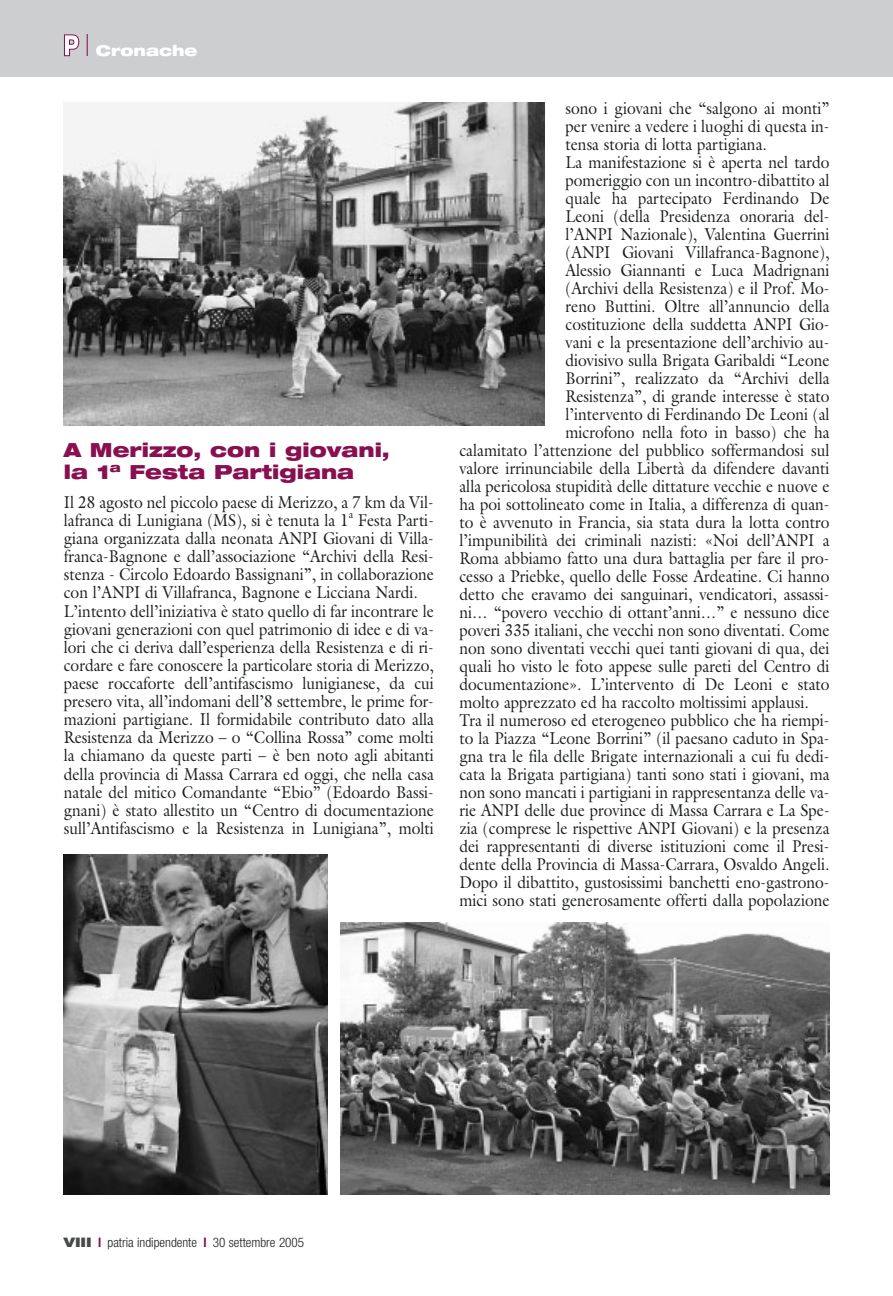
<style>
.page{position:relative;width:893px;height:1296px;background:#fff}
.page>*{position:absolute;margin:0;border:0;box-sizing:border-box;transform-origin:0 0}
.t1{font:900 expanded 19.5px/22.6px "Helvetica Neue";color:#880f50}
.t2{font:17.25px/18.1px "Galliard";color:#1c1f20;scale:.9 1}
.t3{font:900 expanded 15px "Helvetica Neue";color:#fff}
.t4{font:300 condensed 13.2px "Helvetica Neue";color:#1c1f20}
.s1{font-weight:900;font-stretch:expanded;color:#47494a}
.s2{font-weight:700;color:#880f50}
</style>
<div class="page">
<div style="left:0;top:0;width:892px;height:77px;background:#cdced0"></div>
<svg style="left:64px;top:34px;width:24px;height:23px"></svg>
<img style="left:64px;top:102px;width:480px;height:323px">
<img style="left:340px;top:923px;width:489px;height:272px">
<img style="left:64px;top:855px;width:263px;height:340px">
<p class="t3" style="left:96px;top:45px;width:103px">Cronache</p>
<p class="t1" style="left:64px;top:440px;width:327px">A Merizzo, con i giovani, la 1<sup>a</sup> Festa Partigiana</p>
<p class="t2" style="left:64px;top:495px;width:413px">Il 28 agosto nel piccolo paese di Merizzo, a 7 km da Vil&shy;lafranca di Lunigiana (MS), si è tenuta la 1<sup>a</sup> Festa Parti&shy;giana organizzata dalla neonata ANPI Giovani di Villa&shy;franca-Bagnone e dall’associazione “Archivi della Resi&shy;stenza - Circolo Edoardo Bassignani”, in collaborazione con l’ANPI di Villafranca, Bagnone e Licciana Nardi.<br>L’intento dell’iniziativa è stato quello di far incontrare le giovani generazioni con quel patrimonio di idee e di va&shy;lori che ci deriva dall’esperienza della Resistenza e di ri&shy;cordare e fare conoscere la particolare storia di Merizzo, paese roccaforte dell’antifascismo lunigianese, da cui presero vita, all’indomani dell’8 settembre, le prime for&shy;mazioni partigiane. Il formidabile contributo dato alla Resistenza da Merizzo – o “Collina Rossa” come molti la chiamano da queste parti – è ben noto agli abitanti della provincia di Massa Carrara ed oggi, che nella casa natale del mitico Comandante “Ebio” (Edoardo Bassi&shy;gnani) è stato allestito un “Centro di documentazione sull’Antifascismo e la Resistenza in Lunigiana”, molti</p>
<p class="t2" style="left:565px;top:101px;width:295px">sono i giovani che “salgono ai monti”</p>
<p class="t2" style="left:565px;top:119px;width:295px">per venire a vedere i luoghi di questa in-</p>
<p class="t2" style="left:565px;top:137px;width:225px">tensa storia di lotta partigiana.</p>
<p class="t2" style="left:565px;top:155px;width:295px">La manifestazione si è aperta nel tardo</p>
<p class="t2" style="left:565px;top:173px;width:295px">pomeriggio con un incontro-dibattito al</p>
<p class="t2" style="left:565px;top:191px;width:295px">quale ha partecipato Ferdinando De</p>
<p class="t2" style="left:565px;top:209px;width:295px">Leoni (della Presidenza onoraria del-</p>
<p class="t2" style="left:565px;top:227px;width:295px">l’ANPI Nazionale), Valentina Guerrini</p>
<p class="t2" style="left:565px;top:245px;width:295px">(ANPI Giovani Villafranca-Bagnone),</p>
<p class="t2" style="left:565px;top:263px;width:295px">Alessio Giannanti e Luca Madrignani</p>
<p class="t2" style="left:565px;top:281px;width:295px">(Archivi della Resistenza) e il Prof. Mo-</p>
<p class="t2" style="left:565px;top:299px;width:295px">reno Buttini. Oltre all’annuncio della</p>
<p class="t2" style="left:565px;top:317px;width:295px">costituzione della suddetta ANPI Gio-</p>
<p class="t2" style="left:565px;top:335px;width:295px">vani e la presentazione dell’archivio au-</p>
<p class="t2" style="left:565px;top:353px;width:295px">diovisivo sulla Brigata Garibaldi “Leone</p>
<p class="t2" style="left:565px;top:371px;width:295px">Borrini”, realizzato da “Archivi della</p>
<p class="t2" style="left:565px;top:389px;width:295px">Resistenza”, di grande interesse è stato</p>
<p class="t2" style="left:565px;top:407px;width:295px">l’intervento di Ferdinando De Leoni (al</p>
<p class="t2" style="left:565px;top:425px;width:295px">microfono nella foto in basso) che ha</p>
<p class="t2" style="left:459px;top:443px;width:412px">calamitato l’attenzione del pubblico soffermandosi sul</p>
<p class="t2" style="left:459px;top:461px;width:412px">valore irrinunciabile della Libertà da difendere davanti</p>
<p class="t2" style="left:459px;top:479px;width:412px">alla pericolosa stupidità delle dittature vecchie e nuove e</p>
<p class="t2" style="left:459px;top:497px;width:413px">ha poi sottolineato come in Italia, a differenza di quan-</p>
<p class="t2" style="left:459px;top:515px;width:412px">to è avvenuto in Francia, sia stata dura la lotta contro</p>
<p class="t2" style="left:459px;top:533px;width:413px">l’impunibilità dei criminali nazisti: «Noi dell’ANPI a</p>
<p class="t2" style="left:459px;top:551px;width:413px">Roma abbiamo fatto una dura battaglia per fare il pro-</p>
<p class="t2" style="left:459px;top:569px;width:412px">cesso a Priebke, quello delle Fosse Ardeatine. Ci hanno</p>
<p class="t2" style="left:459px;top:587px;width:412px">detto che eravamo dei sanguinari, vendicatori, assassi-</p>
<p class="t2" style="left:459px;top:605px;width:412px">ni… “povero vecchio di ottant’anni…” e nessuno dice</p>
<p class="t2" style="left:459px;top:623px;width:412px">poveri 335 italiani, che vecchi non sono diventati. Come</p>
<p class="t2" style="left:459px;top:641px;width:412px">non sono diventati vecchi quei tanti giovani di qua, dei</p>
<p class="t2" style="left:459px;top:659px;width:412px">quali ho visto le foto appese sulle pareti del Centro di</p>
<p class="t2" style="left:459px;top:677px;width:413px">documentazione». L’intervento di De Leoni e stato</p>
<p class="t2" style="left:459px;top:695px;width:389px">molto apprezzato ed ha raccolto moltissimi applausi.</p>
<p class="t2" style="left:459px;top:713px;width:413px">Tra il numeroso ed eterogeneo pubblico che ha riempi-</p>
<p class="t2" style="left:459px;top:731px;width:412px">to la Piazza “Leone Borrini” (il paesano caduto in Spa-</p>
<p class="t2" style="left:459px;top:749px;width:413px">gna tra le fila delle Brigate internazionali a cui fu dedi-</p>
<p class="t2" style="left:459px;top:767px;width:412px">cata la Brigata partigiana) tanti sono stati i giovani, ma</p>
<p class="t2" style="left:459px;top:785px;width:413px">non sono mancati i partigiani in rappresentanza delle va-</p>
<p class="t2" style="left:459px;top:803px;width:413px">rie ANPI delle due province di Massa Carrara e La Spe-</p>
<p class="t2" style="left:459px;top:821px;width:412px">zia (comprese le rispettive ANPI Giovani) e la presenza</p>
<p class="t2" style="left:459px;top:839px;width:413px">dei rappresentanti di diverse istituzioni come il Presi-</p>
<p class="t2" style="left:459px;top:857px;width:412px">dente della Provincia di Massa-Carrara, Osvaldo Angeli.</p>
<p class="t2" style="left:459px;top:875px;width:413px">Dopo il dibattito, gustosissimi banchetti eno-gastrono-</p>
<p class="t2" style="left:459px;top:893px;width:413px">mici sono stati generosamente offerti dalla popolazione</p>
<p class="t4" style="left:64px;top:1238px;width:242px"><span class="s1">VIII</span> <span class="s2">l</span> patria indipendente <span class="s2">l</span> 30 settembre 2005</p>
</div>
